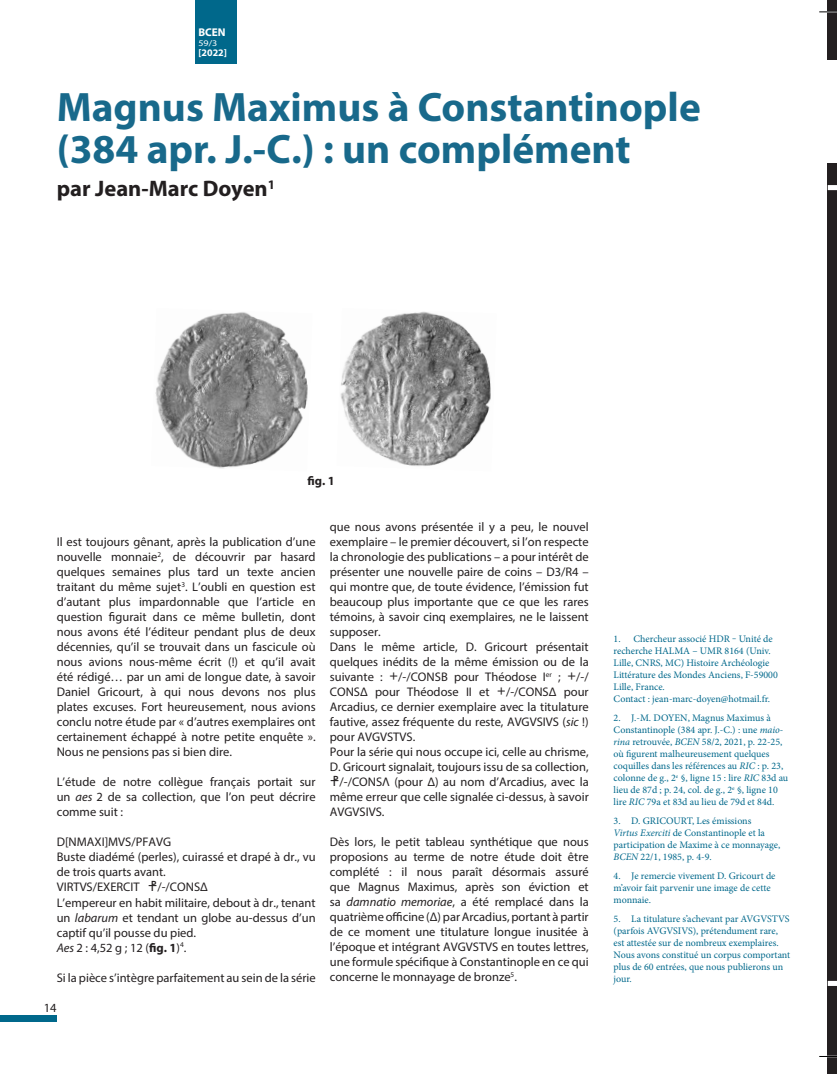
<style>
.page{position:relative;width:837px;height:1074px;background:#fff}
.page>*{position:absolute;margin:0;border:0;box-sizing:border-box;transform-origin:0 0}
.Titre__Texte{font:700 41.25px/41.2px "Myriad Pro";color:#18698b}
.Titre__Texte-2{font:700 22.5px "Myriad Pro";color:#231f20}
.t1{font:12.5px/15px "Myriad Pro";color:#231f20;text-align:justify}
.Intro__Texte{font:700 12.5px "Myriad Pro";color:#231f20}
.t2{font:700 11.25px "Myriad Pro";color:#fff}
.t3{font:10px/12px "Minion Pro";color:#00688b}
.t4{font:700 10px "Myriad Pro";color:#fff}
.t5{font:8.62px "Myriad Pro";color:#fff;scale:1.16 1}
.s1{font-style:italic}
.s2{font-family:"Werz RIC Sz 1"}
.s3{font-weight:700}
</style>
<div class="page">
<div style="left:0;top:1015px;width:57px;height:7px;background:#00688b"></div>
<div style="left:195px;top:0;width:41px;height:63px;background:#00688b"></div>
<img style="left:155px;top:312px;width:153px;height:157px">
<img style="left:340px;top:311px;width:151px;height:155px">
<div style="left:827px;top:0;width:9px;height:1074px;background:#231f20"></div>
<div style="left:827px;top:60px;width:9px;height:103px;background:#fff"></div>
<div style="left:827px;top:981px;width:9px;height:5px;background:#fff"></div>
<div style="left:827px;top:185px;width:9px;height:5px;background:#fff"></div>
<svg style="left:819px;top:11px;width:18px;height:2px"></svg>
<svg style="left:819px;top:1055px;width:18px;height:2px"></svg>
<p class="t2" style="left:198px;top:25px;width:29px">BCEN</p>
<p class="t5" style="left:198px;top:38px;width:18px">59/3</p>
<p class="t4" style="left:198px;top:46px;width:30px">[2022]</p>
<p class="Titre__Texte" style="left:57px;top:85px;width:645px">Magnus Maximus à Constantinople (384 apr. J.-C.) : un complément</p>
<p class="Titre__Texte-2" style="left:57px;top:174px;width:220px">par Jean-Marc Doyen<sup>1</sup></p>
<p class="Intro__Texte" style="left:307px;top:473px;width:29px">fig. 1</p>
<p class="t1" style="left:57px;top:534px;width:260px">Il est toujours gênant, après la publication d’une nouvelle monnaie<sup>2</sup>, de découvrir par hasard quelques semaines plus tard un texte ancien traitant du même sujet<sup>3</sup>. L’oubli en question est d’autant plus impardonnable que l’article en question figurait dans ce même bulletin, dont nous avons été l’éditeur pendant plus de deux décennies, qu’il se trouvait dans un fascicule où nous avions nous-même écrit (!) et qu’il avait été rédigé… par un ami de longue date, à savoir Daniel Gricourt, à qui nous devons nos plus plates excuses. Fort heureusement, nous avions conclu notre étude par « d’autres exemplaires ont certainement échappé à notre petite enquête ».<br>Nous ne pensions pas si bien dire.</p>
<p class="t1" style="left:57px;top:774px;width:260px">L’étude de notre collègue français portait sur un <span class="s1">aes</span> 2 de sa collection, que l’on peut décrire comme suit :</p>
<p class="t1" style="left:57px;top:834px;width:116px">D[NMAXI]MVS/PFAVG</p>
<p class="t1" style="left:57px;top:849px;width:260px">Buste diadémé (perles), cuirassé et drapé à dr., vu de trois quarts avant.</p>
<p class="t1" style="left:57px;top:879px;width:153px">VIRTVS/EXERCIT <span class="s2">5</span>/-/CONSΔ</p>
<p class="t1" style="left:57px;top:894px;width:260px">L’empereur en habit militaire, debout à dr., tenant un <span class="s1">labarum</span> et tendant un globe au-dessus d’un captif qu’il pousse du pied.</p>
<p class="t1" style="left:57px;top:939px;width:131px"><span class="s1">Aes</span> 2 : 4,52 g ; 12 (<span class="s3">fig. 1</span>)<sup>4</sup>.</p>
<p class="t1" style="left:57px;top:969px;width:260px">Si la pièce s’intègre parfaitement au sein de la série</p>
<p class="t1" style="left:44px;top:1000px;width:14px">14</p>
<p class="t1" style="left:330px;top:519px;width:260px">que nous avons présentée il y a peu, le nouvel exemplaire – le premier découvert, si l’on respecte la chronologie des publications – a pour intérêt de présenter une nouvelle paire de coins – D3/R4 – qui montre que, de toute évidence, l’émission fut beaucoup plus importante que ce que les rares témoins, à savoir cinq exemplaires, ne le laissent supposer.</p>
<p class="t1" style="left:330px;top:639px;width:260px">Dans le même article, D. Gricourt présentait quelques inédits de la même émission ou de la suivante : <span class="s2">3</span>/-/CONSB pour Théodose I<sup>er</sup> ; <span class="s2">3</span>/-/ CONSΔ pour Théodose II et <span class="s2">3</span>/-/CONSΔ pour Arcadius, ce dernier exemplaire avec la titulature fautive, assez fréquente du reste, AVGVSIVS (<span class="s1">sic</span> !) pour AVGVSTVS.</p>
<p class="t1" style="left:330px;top:744px;width:260px">Pour la série qui nous occupe ici, celle au chrisme, D. Gricourt signalait, toujours issu de sa collection, <span class="s2">5</span>/-/CONSΛ (pour Δ) au nom d’Arcadius, avec la même erreur que celle signalée ci-dessus, à savoir AVGVSIVS.</p>
<p class="t1" style="left:330px;top:834px;width:260px">Dès lors, le petit tableau synthétique que nous proposions au terme de notre étude doit être complété : il nous paraît désormais assuré que Magnus Maximus, après son éviction et sa <span class="s1">damnatio memoriae</span>, a été remplacé dans la quatrième officine (Δ) par Arcadius, portant à partir de ce moment une titulature longue inusitée à l’époque et intégrant AVGVSTVS en toutes lettres, une formule spécifique à Constantinople en ce qui concerne le monnayage de bronze<sup>5</sup>.</p>
<p class="t3" style="left:613px;top:632px;width:166px">1. Chercheur associé HDR ‒ Unité de recherche HALMA – UMR 8164 (Univ.<br>Lille, CNRS, MC) Histoire Archéologie Littérature des Mondes Anciens, F-59000<br>Lille, France.<br>Contact : jean-marc-doyen@hotmail.fr.</p>
<p class="t3" style="left:613px;top:711px;width:176px">2. J.-M. DOYEN, Magnus Maximus à Constantinople (384 apr. J.-C.) : une <span class="s1">maio&shy;rina</span> retrouvée, <span class="s1">BCEN</span> 58/2, 2021, p. 22-25, où figurent malheureusement quelques coquilles dans les références au <span class="s1">RIC</span> : p. 23, colonne de g., 2<sup>e</sup> §, ligne 15 : lire <span class="s1">RIC</span> 83d au lieu de 87d ; p. 24, col. de g., 2<sup>e</sup> §, ligne 10 lire <span class="s1">RIC</span> 79a et 83d au lieu de 79d et 84d.</p>
<p class="t3" style="left:613px;top:815px;width:168px">3. D. GRICOURT, Les émissions<br><span class="s1">Virtus Exerciti</span> de Constantinople et la participation de Maxime à ce monnayage, <span class="s1">BCEN</span> 22/1, 1985, p. 4-9.</p>
<p class="t3" style="left:613px;top:870px;width:163px">4. Je remercie vivement D. Gricourt de m’avoir fait parvenir une image de cette monnaie.</p>
<p class="t3" style="left:613px;top:913px;width:178px">5. La titulature s’achevant par AVGVSTVS (parfois AVGVSIVS), prétendument rare, est attestée sur de nombreux exemplaires.<br>Nous avons constitué un corpus comportant plus de 60 entrées, que nous publierons un jour.</p>
</div>
